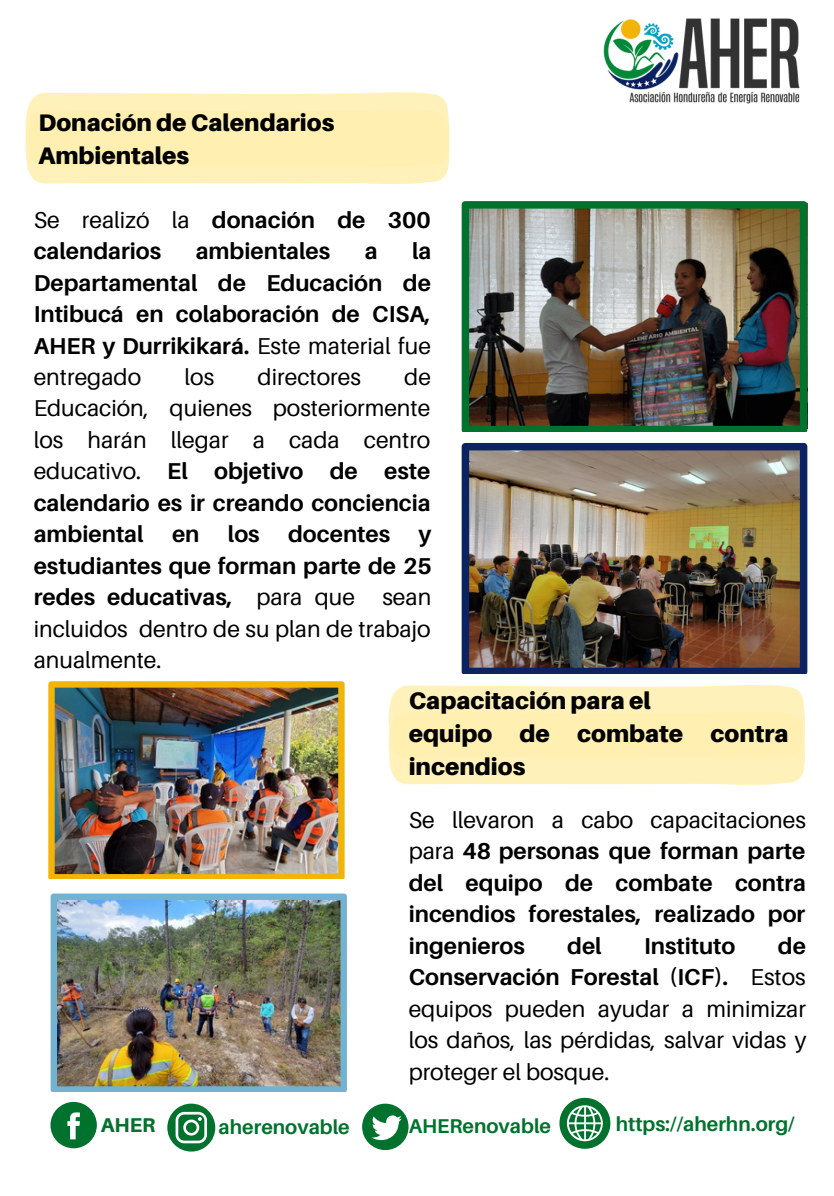
<style>
.page{position:relative;width:834px;height:1196px;background:#fff}
.page>*{position:absolute;margin:0;border:0;box-sizing:border-box;transform-origin:0 0}
.t1{font:900 24px/33px "Aileron";color:#000}
.t2{font:23px/31.4px "Aileron";color:#000;text-align:justify}
.t3{font:700 23px/31.4px "Aileron";color:#000;text-align:justify}
.t4{font:700 20px "Aileron";color:#00722e}
.t5{font:800 20px "Aileron";color:#00722e}
.s1{font-weight:400}
.s2{font-weight:700}
</style>
<div class="page">
<img style="left:603px;top:18px;width:197px;height:86px">
<svg style="left:50px;top:1101px;width:47px;height:47px"></svg>
<svg style="left:167px;top:1103px;width:48px;height:48px"></svg>
<svg style="left:362px;top:1103px;width:46px;height:47px"></svg>
<svg style="left:559px;top:1097px;width:51px;height:51px"></svg>
<img style="left:462px;top:201px;width:345px;height:231px">
<div style="left:25px;top:92px;width:425px;height:92px;background:#fff0b1"></div>
<img style="left:462px;top:443px;width:345px;height:230px">
<div style="left:388px;top:685px;width:417px;height:100px;background:#fff1b9"></div>
<img style="left:48px;top:681px;width:297px;height:198px">
<img style="left:51px;top:893px;width:296px;height:198px">
<p class="t1" style="left:38px;top:106px;width:297px">Donación de Calendarios<br>Ambientales</p>
<p class="t3" style="left:34px;top:203px;width:399px"><span class="s1">Se realizó la</span> donación de 300 calendarios</p>
<p class="t3" style="left:34px;top:235px;width:399px;text-indent:378px">la Departamental de Educación de Intibucá en colaboración de CISA, AHER y Durrikikará. <span class="s1">Este material fue entregado</span></p>
<p class="t3" style="left:196px;top:235px;width:136px">ambientales</p>
<p class="t3" style="left:365px;top:235px;width:14px">a</p>
<p class="t2" style="left:34px;top:361px;width:399px;text-indent:370px">de Educación, quienes posteriormente los harán llegar a cada centro educativo. <span class="s2">El objetivo de este calendario es ir creando conciencia ambiental en los docentes y estudiantes que forman parte de 25 redes educativas,</span> para que sean incluidos dentro de su plan de trabajo anualmente.</p>
<p class="t2" style="left:185px;top:361px;width:31px">los</p>
<p class="t2" style="left:258px;top:361px;width:105px">directores</p>
<p class="t1" style="left:409px;top:683px;width:243px">Capacitación para el</p>
<p class="t1" style="left:409px;top:716px;width:381px">equipo de combate contra incendios</p>
<p class="t3" style="left:409px;top:803px;width:399px"><span class="s1">Se llevaron a cabo capacitaciones para</span> 48 personas que forman parte del equipo de combate contra incendios forestales, realizado por ingenieros</p>
<p class="t2" style="left:409px;top:929px;width:399px;text-indent:369px"><span class="s2">de Conservación Forestal (ICF).</span> Estos equipos pueden ayudar a minimizar los daños, las pérdidas, salvar vidas y proteger el bosque.</p>
<p class="t3" style="left:567px;top:929px;width:36px">del</p>
<p class="t3" style="left:644px;top:929px;width:93px">Instituto</p>
<p class="t5" style="left:101px;top:1112px;width:56px">AHER</p>
<p class="t4" style="left:219px;top:1114px;width:133px">aherenovable</p>
<p class="t4" style="left:409px;top:1113px;width:144px">AHERenovable</p>
<p class="t4" style="left:616px;top:1111px;width:180px">https://aherhn.org/</p>
</div>
